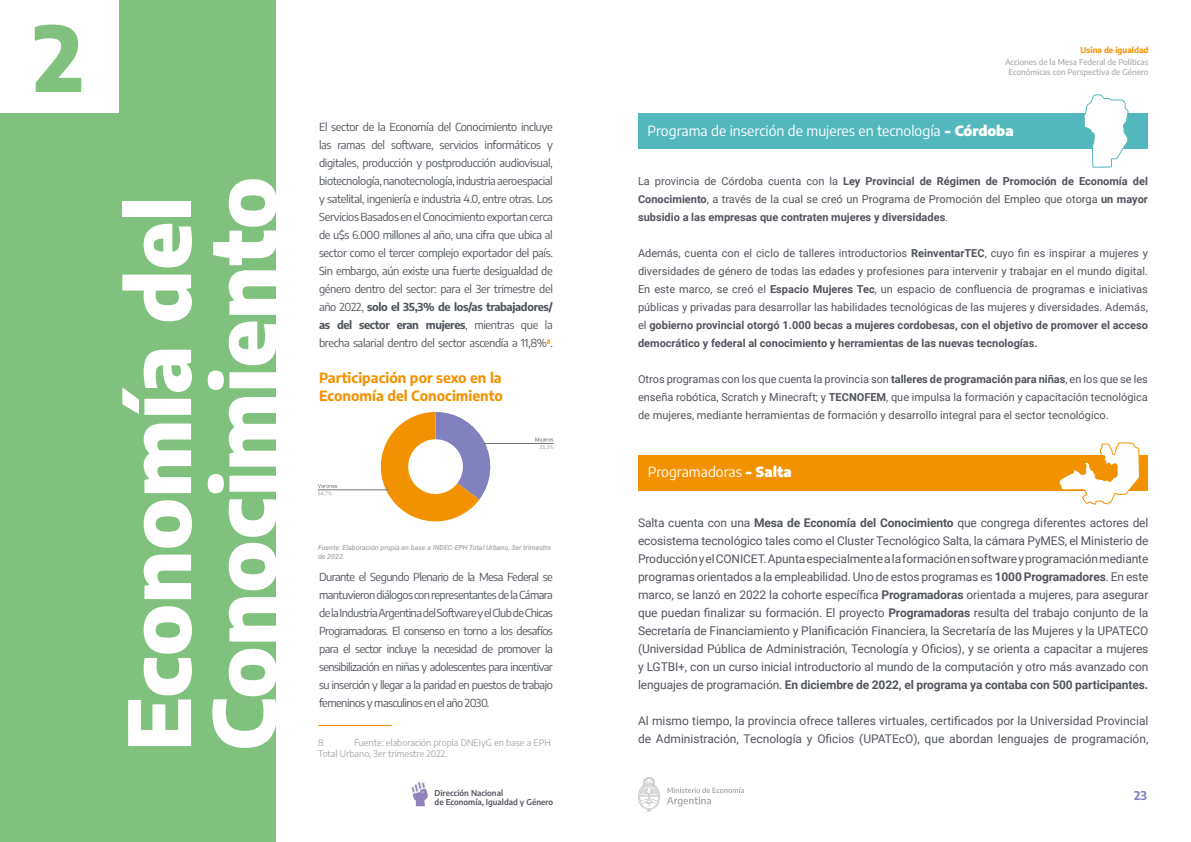
<style>
.page{position:relative;width:1191px;height:842px;background:#fff}
.page>*{position:absolute;margin:0;border:0;box-sizing:border-box;transform-origin:0 0}
.t1{font:800 90px "Encode Sans";color:#81c17e}
.t2{font:800 85px/85px "Encode Sans";color:#fff}
.t3{font:14px "Encode Sans";color:#fff}
.t4{font:700 14px/18px "Encode Sans";color:#f39200}
.t5{font:12px/18px "Roboto";color:#52555e;text-align:justify}
.t6{font:700 12px "Encode Sans";color:#8081bd}
.t7{font:11px/18px "Encode Sans";letter-spacing:-.045em;color:#4f545c;text-align:justify}
.t8{font:11px/18px "Roboto";color:#51545d;text-align:justify}
.t9{font:700 11px/18px "Roboto";color:#51545d;text-align:justify}
.t10{font:9px/10.8px "Encode Sans";color:#a8a7a7}
.t11{font:500 8px/9.6px "Encode Sans";color:#ababab;text-align:center}
.t12{font:600 8px/9px "Encode Sans";color:#4f545c}
.t13{font:700 8px "Encode Sans";color:#f39200}
.t14{font:italic 500 7px/8.4px "Roboto";color:#a8a7a7}
.s1{font-weight:700}
.s2{font-weight:900}
.s3{font-weight:400}
</style>
<div class="page">
<svg style="left:667px;top:787px;width:77px;height:19px"></svg>
<svg style="left:638px;top:777px;width:22px;height:35px"></svg>
<svg style="left:411px;top:782px;width:17px;height:24px"></svg>
<div style="left:0;top:0;width:276px;height:842px;background:#81c17e"></div>
<div style="left:0;top:0;width:119px;height:113px;background:#fff"></div>
<svg style="left:318px;top:484px;width:19px;height:12px"></svg>
<hr style="left:318px;top:490px;width:71px;height:1px;background:#757575">
<svg style="left:535px;top:438px;width:18px;height:12px"></svg>
<hr style="left:482px;top:443px;width:71px;height:1px;background:#757575">
<svg style="left:376px;top:412px;width:115px;height:110px"></svg>
<div style="left:638px;top:114px;width:509px;height:35px;background:#53b7be"></div>
<svg style="left:1083px;top:94px;width:47px;height:74px"></svg>
<div style="left:638px;top:455px;width:509px;height:35px;background:#f39200"></div>
<svg style="left:1058px;top:442px;width:82px;height:63px"></svg>
<hr style="left:318px;top:725px;width:73px;height:1px;background:#f39200">
<h1 class="t1" style="left:34px;top:-3px;width:51px">2</h1>
<h2 class="t2" style="left:113px;top:751px;width:576px;rotate:-90deg">Economía del<br>Conocimiento</h2>
<p class="t7" style="left:319px;top:118px;width:235px">El sector de la Economía del Conocimiento incluye las ramas del software, servicios informáticos y digitales, producción y postproducción audiovisual, biotecnología, nanotecnología, industria aeroespacial y satelital, ingeniería e industria 4.0, entre otras. Los Servicios Basados en el Conocimiento exportan cerca de u$s 6.000 millones al año, una cifra que ubica al sector como el tercer complejo exportador del país.<br>Sin embargo, aún existe una fuerte desigualdad de género dentro del sector: para el 3er trimestre del año 2022, <span class="s1">solo el 35,3% de los/as trabajadores/ as del sector eran mujeres</span>, mientras que la brecha salarial dentro del sector ascendía a 11,8%<sup>8</sup>.</p>
<p class="t4" style="left:319px;top:369px;width:185px">Participación por sexo en la<br>Economía del Conocimiento</p>
<p class="t14" style="left:318px;top:543px;width:235px">Fuente: Elaboración propia en base a INDEC-EPH Total Urbano, 3er trimestre de 2022.</p>
<p class="t7" style="left:319px;top:568px;width:235px">Durante el Segundo Plenario de la Mesa Federal se mantuvieron diálogos con representantes de la Cámara de la Industria Argentina del Software y el Club de Chicas Programadoras. El consenso en torno a los desafíos para el sector incluye la necesidad de promover la sensibilización en niñas y adolescentes para incentivar su inserción y llegar a la paridad en puestos de trabajo femeninos y masculinos en el año 2030.</p>
<p class="t10" style="left:318px;top:737px;width:234px;text-indent:36px">Fuente: elaboración propia DNEIyG en base a EPH<br>Total Urbano, 3er trimestre 2022.</p>
<p class="t10" style="left:318px;top:737px;width:7px">8</p>
<p class="t12" style="left:434px;top:788px;width:120px">Dirección Nacional<br>de Economía, Igualdad y Género</p>
<p class="t13" style="left:1080px;top:44px;width:69px">Usina de igualdad</p>
<p class="t11" style="left:1005px;top:57px;width:145px">Acciones de la Mesa Federal de Políticas<br>Económicas con Perspectiva de Género</p>
<p class="t3" style="left:647px;top:121px;width:368px">Programa de inserción de mujeres en tecnología <span class="s2">- Córdoba</span></p>
<p class="t9" style="left:638px;top:172px;width:511px"><span class="s3">La provincia de Córdoba cuenta con la</span> Ley Provincial de Régimen de Promoción de Economía del Conocimiento<span class="s3">, a través de la cual se creó un Programa de Promoción del Empleo que otorga</span> un mayor subsidio a las empresas que contraten mujeres y diversidades<span class="s3">.</span></p>
<p class="t8" style="left:638px;top:244px;width:511px">Además, cuenta con el ciclo de talleres introductorios <span class="s1">ReinventarTEC</span>, cuyo fin es inspirar a mujeres y diversidades de género de todas las edades y profesiones para intervenir y trabajar en el mundo digital.<br>En este marco, se creó el <span class="s1">Espacio Mujeres Tec</span>, un espacio de confluencia de programas e iniciativas públicas y privadas para desarrollar las habilidades tecnológicas de las mujeres y diversidades. Además, el <span class="s1">gobierno provincial otorgó 1.000 becas a mujeres cordobesas, con el objetivo de promover el acceso democrático y federal al conocimiento y herramientas de las nuevas tecnologías.</span></p>
<p class="t8" style="left:638px;top:370px;width:511px">Otros programas con los que cuenta la provincia son <span class="s1">talleres de programación para niñas</span>, en los que se les enseña robótica, Scratch y Minecraft; y <span class="s1">TECNOFEM</span>, que impulsa la formación y capacitación tecnológica de mujeres, mediante herramientas de formación y desarrollo integral para el sector tecnológico.</p>
<p class="t3" style="left:647px;top:462px;width:145px">Programadoras <span class="s2">- Salta</span></p>
<p class="t5" style="left:638px;top:514px;width:512px">Salta cuenta con una <span class="s1">Mesa de Economía del Conocimiento</span> que congrega diferentes actores del ecosistema tecnológico tales como el Cluster Tecnológico Salta, la cámara PyMES, el Ministerio de Producción y el CONICET. Apunta especialmente a la formación en software y programación mediante programas orientados a la empleabilidad. Uno de estos programas es <span class="s1">1000 Programadores</span>. En este marco, se lanzó en 2022 la cohorte específica <span class="s1">Programadoras</span> orientada a mujeres, para asegurar que puedan finalizar su formación. El proyecto <span class="s1">Programadoras</span> resulta del trabajo conjunto de la Secretaría de Financiamiento y Planificación Financiera, la Secretaría de las Mujeres y la UPATECO (Universidad Pública de Administración, Tecnología y Oficios), y se orienta a capacitar a mujeres y LGTBI+, con un curso inicial introductorio al mundo de la computación y otro más avanzado con lenguajes de programación. <span class="s1">En diciembre de 2022, el programa ya contaba con 500 participantes.</span></p>
<p class="t5" style="left:638px;top:712px;width:512px">Al mismo tiempo, la provincia ofrece talleres virtuales, certificados por la Universidad Provincial de Administración, Tecnología y Oficios (UPATEcO), que abordan lenguajes de programación,</p>
<p class="t6" style="left:1134px;top:787px;width:14px">23</p>
</div>
